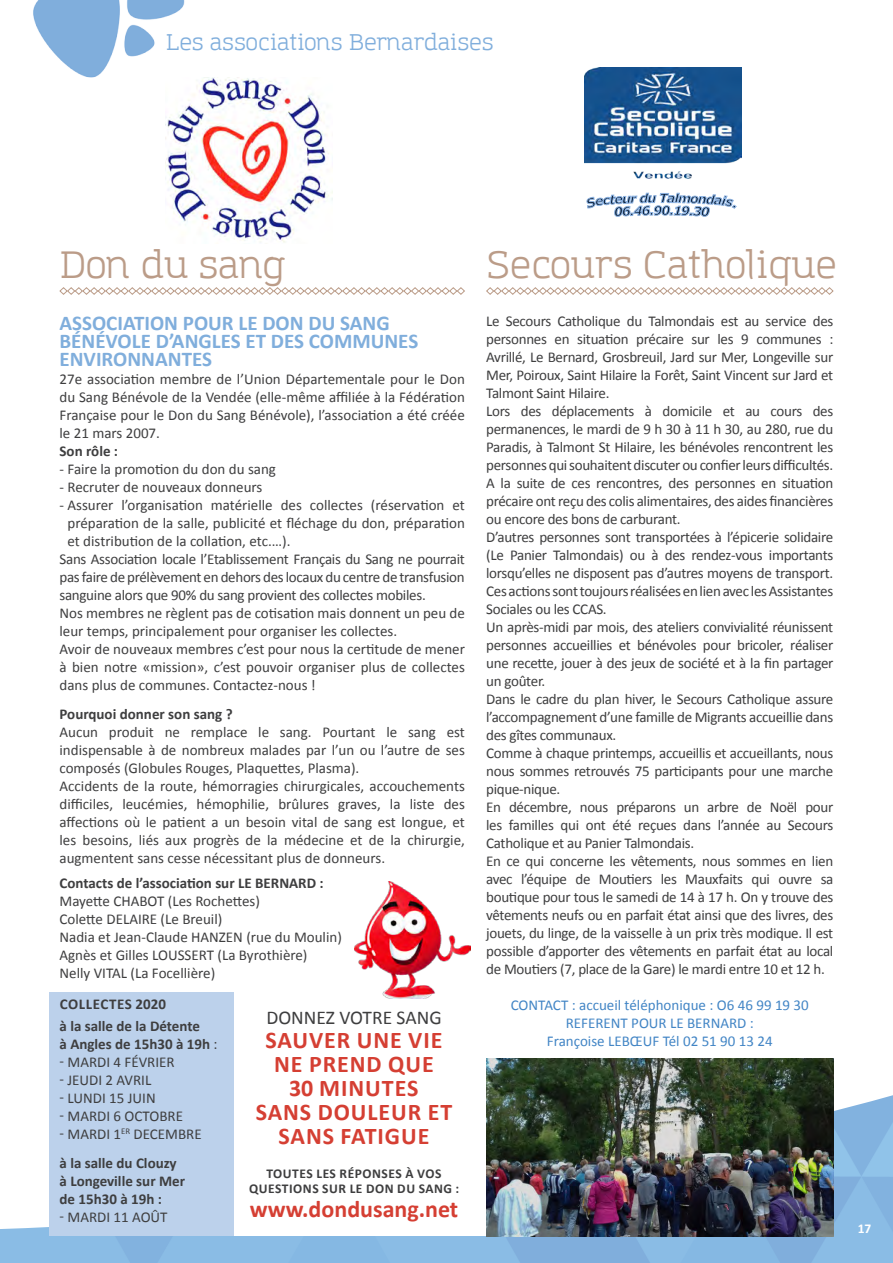
<style>
.page{position:relative;width:893px;height:1263px;background:#fff}
.page>*{position:absolute;margin:0;border:0;box-sizing:border-box;transform-origin:0 0}
.t1{font:37.8px "Amazing Grotesk";color:#bb9c88}
.t2{font:700 24px/24px "Calibri";letter-spacing:.04em;color:#d53f33;text-align:center}
.t3{font:700 24px "Calibri";color:#d53f33}
.t4{font:22.5px "Amazing Grotesk";color:#80aedc}
.t5{font:700 21px/18px "Calibri";color:#80aedc}
.t6{font:19.5px "Calibri";color:#3e3e3f}
.t7{font:15px/18px "Calibri";letter-spacing:-.01em;color:#3e3e3f;text-align:justify}
.t8{font:700 15px "Calibri";color:#3e3e3f}
.t9{font:15px/18px "Calibri";color:#4285c5;text-align:center}
.t10{font:700 15px "Calibri";letter-spacing:.03em;color:#3e3e3f}
.t11{font:700 13.5px/15px "Calibri";letter-spacing:.04em;color:#3e3e3f;text-align:center}
.t12{font:700 13.5px "Calibri";color:#fff}
.s1{font-weight:400}
</style>
<div class="page">
<img style="left:0;top:1093px;width:893px;height:170px">
<img style="left:33px;top:0;width:152px;height:78px">
<div style="left:50px;top:588px;width:783px;height:648px;background:#fff"></div>
<div style="left:50px;top:992px;width:184px;height:244px;background:#bcd1eb"></div>
<img style="left:354px;top:882px;width:116px;height:116px">
<img style="left:584px;top:67px;width:157px;height:112px">
<svg style="left:587px;top:193px;width:150px;height:24px"></svg>
<img style="left:166px;top:77px;width:167px;height:166px">
<svg style="left:59px;top:287px;width:406px;height:8px"></svg>
<svg style="left:486px;top:287px;width:348px;height:8px"></svg>
<img style="left:486px;top:1058px;width:347px;height:178px">
<h3 class="t4" style="left:166px;top:29px;width:329px">Les associations Bernardaises</h3>
<p class="t1" style="left:60px;top:242px;width:227px">Don du sang</p>
<p class="t1" style="left:486px;top:242px;width:352px">Secours Catholique</p>
<p class="t5" style="left:60px;top:313px;width:360px">ASSOCIATION POUR LE DON DU SANG<br>BÉNÉVOLE D’ANGLES ET DES COMMUNES<br>ENVIRONNANTES</p>
<p class="t7" style="left:60px;top:370px;width:407px">27e association membre de l’Union Départementale pour le Don du Sang Bénévole de la Vendée (elle-même affiliée à la Fédération Française pour le Don du Sang Bénévole), l’association a été créée le 21 mars 2007.</p>
<p class="t8" style="left:60px;top:442px;width:60px">Son rôle :</p>
<p class="t7" style="left:60px;top:460px;width:218px">- Faire la promotion du don du sang</p>
<p class="t7" style="left:60px;top:478px;width:204px">- Recruter de nouveaux donneurs</p>
<p class="t7" style="left:68px;top:496px;width:399px;text-indent:-8px">- Assurer l’organisation matérielle des collectes (réservation et préparation de la salle, publicité et fléchage du don, préparation et distribution de la collation, etc.…).</p>
<p class="t7" style="left:60px;top:550px;width:407px">Sans Association locale l’Etablissement Français du Sang ne pourrait pas faire de prélèvement en dehors des locaux du centre de transfusion sanguine alors que 90% du sang provient des collectes mobiles.</p>
<p class="t7" style="left:60px;top:604px;width:407px">Nos membres ne règlent pas de cotisation mais donnent un peu de leur temps, principalement pour organiser les collectes.</p>
<p class="t7" style="left:60px;top:640px;width:407px">Avoir de nouveaux membres c’est pour nous la certitude de mener à bien notre «mission», c’est pouvoir organiser plus de collectes dans plus de communes. Contactez-nous !</p>
<p class="t8" style="left:60px;top:705px;width:175px">Pourquoi donner son sang ?</p>
<p class="t7" style="left:60px;top:722px;width:407px">Aucun produit ne remplace le sang. Pourtant le sang est indispensable à de nombreux malades par l’un ou l’autre de ses composés (Globules Rouges, Plaquettes, Plasma).</p>
<p class="t7" style="left:60px;top:776px;width:407px">Accidents de la route, hémorragies chirurgicales, accouchements difficiles, leucémies, hémophilie, brûlures graves, la liste des affections où le patient a un besoin vital de sang est longue, et les besoins, liés aux progrès de la médecine et de la chirurgie, augmentent sans cesse nécessitant plus de donneurs.</p>
<p class="t8" style="left:60px;top:874px;width:266px">Contacts de l’association sur LE BERNARD :</p>
<p class="t7" style="left:60px;top:891px;width:202px">Mayette CHABOT (Les Rochettes)</p>
<p class="t7" style="left:60px;top:909px;width:164px">Colette DELAIRE (Le Breuil)</p>
<p class="t7" style="left:60px;top:927px;width:284px">Nadia et Jean-Claude HANZEN (rue du Moulin)</p>
<p class="t7" style="left:60px;top:945px;width:249px">Agnès et Gilles LOUSSERT (La Byrothière)</p>
<p class="t7" style="left:60px;top:963px;width:157px">Nelly VITAL (La Focellière)</p>
<p class="t10" style="left:60px;top:994px;width:108px">COLLECTES 2020</p>
<p class="t8" style="left:60px;top:1016px;width:142px">à la salle de la Détente</p>
<p class="t8" style="left:60px;top:1034px;width:159px">à Angles de 15h30 à 19h <span class="s1">:</span></p>
<p class="t7" style="left:60px;top:1052px;width:117px">- MARDI 4 FÉVRIER</p>
<p class="t7" style="left:60px;top:1070px;width:93px">- JEUDI 2 AVRIL</p>
<p class="t7" style="left:60px;top:1088px;width:98px">- LUNDI 15 JUIN</p>
<p class="t7" style="left:60px;top:1106px;width:125px">- MARDI 6 OCTOBRE</p>
<p class="t7" style="left:60px;top:1124px;width:144px">- MARDI 1<sup>ER</sup> DECEMBRE</p>
<p class="t8" style="left:60px;top:1154px;width:119px">à la salle du Clouzy</p>
<p class="t8" style="left:60px;top:1172px;width:127px">à Longeville sur Mer</p>
<p class="t8" style="left:60px;top:1190px;width:104px">de 15h30 à 19h :</p>
<p class="t7" style="left:60px;top:1207px;width:109px">- MARDI 11 AOÛT</p>
<p class="t6" style="left:266px;top:1005px;width:177px">DONNEZ VOTRE SANG</p>
<p class="t2" style="left:266px;top:1027px;width:178px">SAUVER UNE VIE</p>
<p class="t2" style="left:274px;top:1051px;width:161px">NE PREND QUE</p>
<p class="t2" style="left:289px;top:1075px;width:131px">30 MINUTES</p>
<p class="t2" style="left:256px;top:1099px;width:198px">SANS DOULEUR ET<br>SANS FATIGUE</p>
<p class="t11" style="left:249px;top:1165px;width:212px">TOUTES LES RÉPONSES À VOS<br>QUESTIONS SUR LE DON DU SANG :</p>
<p class="t3" style="left:250px;top:1194px;width:210px">www.dondusang.net</p>
<p class="t7" style="left:486px;top:311px;width:349px">Le Secours Catholique du Talmondais est au service des personnes en situation précaire sur les 9 communes :<br>Avrillé, Le Bernard, Grosbreuil, Jard sur Mer, Longeville sur Mer, Poiroux, Saint Hilaire la Forêt, Saint Vincent sur Jard et Talmont Saint Hilaire.</p>
<p class="t7" style="left:486px;top:401px;width:349px">Lors des déplacements à domicile et au cours des permanences, le mardi de 9 h 30 à 11 h 30, au 280, rue du Paradis, à Talmont St Hilaire, les bénévoles rencontrent les personnes qui souhaitent discuter ou confier leurs difficultés.</p>
<p class="t7" style="left:486px;top:473px;width:349px">A la suite de ces rencontres, des personnes en situation précaire ont reçu des colis alimentaires, des aides financières ou encore des bons de carburant.</p>
<p class="t7" style="left:486px;top:527px;width:349px">D’autres personnes sont transportées à l’épicerie solidaire (Le Panier Talmondais) ou à des rendez-vous importants lorsqu’elles ne disposent pas d’autres moyens de transport.<br>Ces actions sont toujours réalisées en lien avec les Assistantes Sociales ou les CCAS.</p>
<p class="t7" style="left:486px;top:617px;width:349px">Un après-midi par mois, des ateliers convivialité réunissent personnes accueillies et bénévoles pour bricoler, réaliser une recette, jouer à des jeux de société et à la fin partager un goûter.</p>
<p class="t7" style="left:486px;top:689px;width:349px">Dans le cadre du plan hiver, le Secours Catholique assure l’accompagnement d’une famille de Migrants accueillie dans des gîtes communaux.</p>
<p class="t7" style="left:486px;top:743px;width:349px">Comme à chaque printemps, accueillis et accueillants, nous nous sommes retrouvés 75 participants pour une marche pique-nique.</p>
<p class="t7" style="left:486px;top:797px;width:349px">En décembre, nous préparons un arbre de Noël pour les familles qui ont été reçues dans l’année au Secours Catholique et au Panier Talmondais.</p>
<p class="t7" style="left:486px;top:851px;width:349px">En ce qui concerne les vêtements, nous sommes en lien avec l’équipe de Moutiers les Mauxfaits qui ouvre sa boutique pour tous le samedi de 14 à 17 h. On y trouve des vêtements neufs ou en parfait état ainsi que des livres, des jouets, du linge, de la vaisselle à un prix très modique. Il est possible d’apporter des vêtements en parfait état au local de Moutiers (7, place de la Gare) le mardi entre 10 et 12 h.</p>
<p class="t9" style="left:511px;top:995px;width:300px">CONTACT : accueil téléphonique : O6 46 99 19 30</p>
<p class="t9" style="left:547px;top:1013px;width:227px">REFERENT POUR LE BERNARD :<br>Françoise LEBŒUF Tél 02 51 90 13 24</p>
<p class="t12" style="left:858px;top:1220px;width:15px">17</p>
</div>
